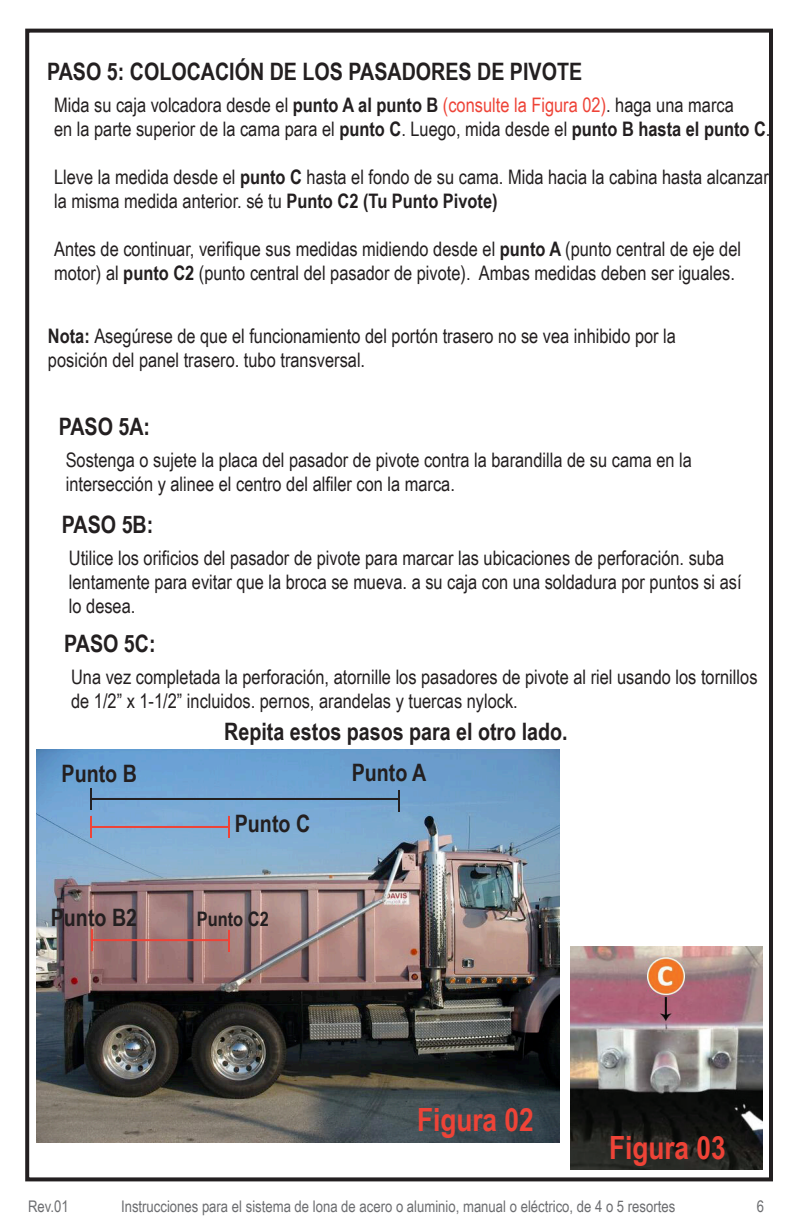
<style>
.page{position:relative;width:792px;height:1224px;background:#fff}
.page>*{position:absolute;margin:0;border:0;box-sizing:border-box;transform-origin:0 0}
.t1{font:700 32px "Arial Narrow";color:#ee4337}
.t2{font:700 24px "Arial Narrow";color:#231f20}
.t3{font:20px/24px "Arial Narrow";color:#231f20}
.t4{font:700 20px "Arial Narrow";color:#231f20}
.t5{font:16px "Arial Narrow";color:#6c6d70}
.s1{font-weight:700}
.s2{color:#ee4337}
</style>
<div class="page">
<div style="left:25px;top:29px;width:748px;height:1152px;border:4px solid #231f20"></div>
<img style="left:570px;top:946px;width:193px;height:224px">
<img style="left:36px;top:750px;width:524px;height:393px">
<hr style="left:91px;top:798px;width:308px;height:2px;background:#231f20">
<hr style="left:398px;top:790px;width:2px;height:22px;background:#231f20">
<hr style="left:90px;top:788px;width:2px;height:22px;background:#231f20">
<hr style="left:90px;top:816px;width:2px;height:22px;background:#ee4337">
<hr style="left:90px;top:826px;width:139px;height:2px;background:#ee4337">
<hr style="left:228px;top:816px;width:2px;height:22px;background:#ee4337">
<hr style="left:91px;top:929px;width:2px;height:22px;background:#ee4337">
<hr style="left:91px;top:939px;width:139px;height:2px;background:#ee4337">
<hr style="left:228px;top:930px;width:2px;height:22px;background:#ee4337">
<p class="t2" style="left:47px;top:53px;width:537px">PASO 5: COLOCACIÓN DE LOS PASADORES DE PIVOTE</p>
<p class="t3" style="left:54px;top:92px;width:718px">Mida su caja volcadora desde el <span class="s1">punto A al punto B</span> <span class="s2">(consulte la Figura 02)</span>. haga una marca<br>en la parte superior de la cama para el <span class="s1">punto C</span>. Luego, mida desde el <span class="s1">punto B hasta el punto C</span>.</p>
<p class="t3" style="left:54px;top:164px;width:716px">Lleve la medida desde el <span class="s1">punto C</span> hasta el fondo de su cama. Mida hacia la cabina hasta alcanzar la misma medida anterior. sé tu <span class="s1">Punto C2 (Tu Punto Pivote)</span></p>
<p class="t3" style="left:54px;top:236px;width:689px">Antes de continuar, verifique sus medidas midiendo desde el <span class="s1">punto A</span> (punto central de eje del motor) al <span class="s1">punto C2</span> (punto central del pasador de pivote). Ambas medidas deben ser iguales.</p>
<p class="t3" style="left:48px;top:323px;width:630px"><span class="s1">Nota:</span> Asegúrese de que el funcionamiento del portón trasero no se vea inhibido por la posición del panel trasero. tubo transversal.</p>
<p class="t2" style="left:59px;top:408px;width:93px">PASO 5A:</p>
<p class="t3" style="left:66px;top:447px;width:628px">Sostenga o sujete la placa del pasador de pivote contra la barandilla de su cama en la intersección y alinee el centro del alfiler con la marca.</p>
<p class="t2" style="left:62px;top:506px;width:93px">PASO 5B:</p>
<p class="t3" style="left:69px;top:545px;width:674px">Utilice los orificios del pasador de pivote para marcar las ubicaciones de perforación. suba lentamente para evitar que la broca se mueva. a su caja con una soldadura por puntos si así lo desea.</p>
<p class="t2" style="left:64px;top:625px;width:93px">PASO 5C:</p>
<p class="t3" style="left:71px;top:664px;width:688px">Una vez completada la perforación, atornille los pasadores de pivote al riel usando los tornillos de 1/2” x 1-1/2” incluidos. pernos, arandelas y tuercas nylock.</p>
<p class="t2" style="left:224px;top:713px;width:345px">Repita estos pasos para el otro lado.</p>
<p class="t2" style="left:62px;top:755px;width:77px">Punto B</p>
<p class="t2" style="left:352px;top:755px;width:76px">Punto A</p>
<p class="t2" style="left:235px;top:805px;width:77px">Punto C</p>
<p class="t2" style="left:51px;top:899px;width:88px">Punto B2</p>
<p class="t4" style="left:197px;top:904px;width:73px">Punto C2</p>
<h1 class="t1" style="left:417px;top:1095px;width:118px">Figura 02</h1>
<h1 class="t1" style="left:609px;top:1123px;width:118px">Figura 03</h1>
<p class="t5" style="left:28px;top:1194px;width:42px">Rev.01</p>
<p class="t5" style="left:121px;top:1194px;width:556px">Instrucciones para el sistema de lona de acero o aluminio, manual o eléctrico, de 4 o 5 resortes</p>
<p class="t5" style="left:757px;top:1194px;width:9px">6</p>
</div>
